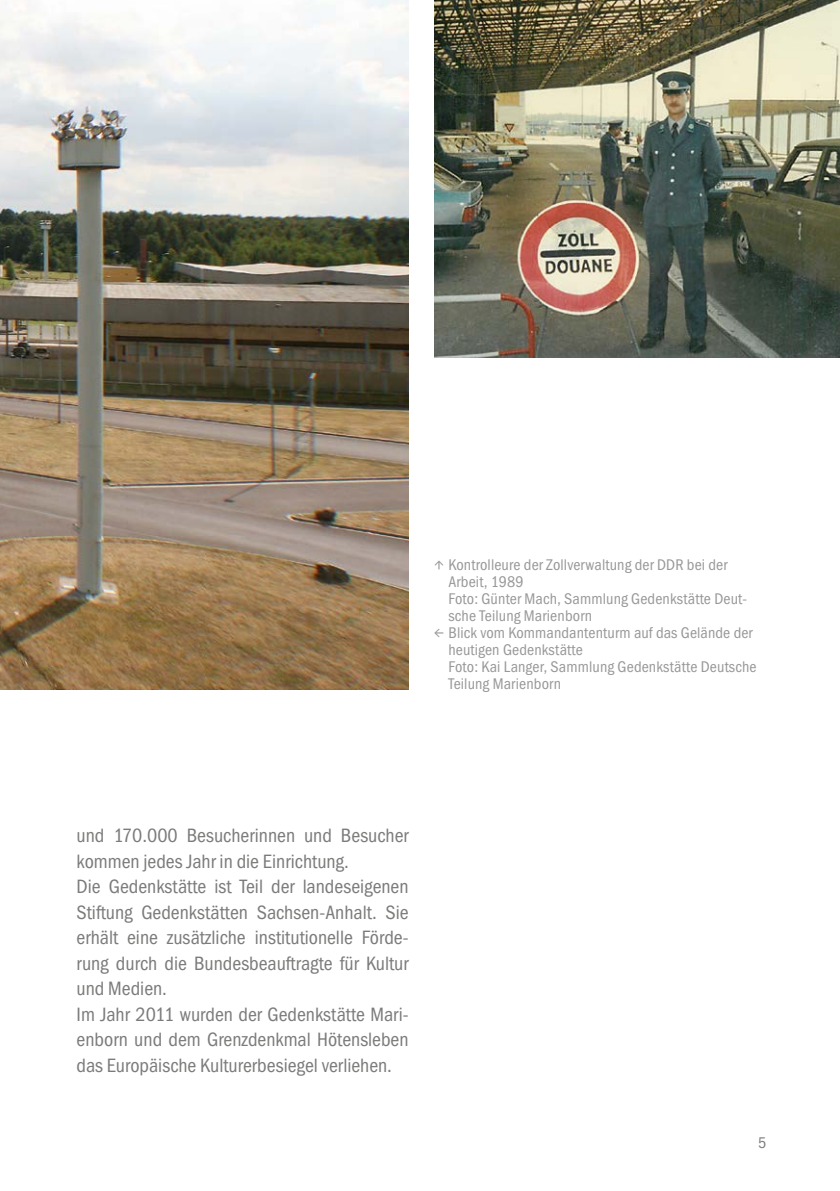
<style>
.page{position:relative;width:840px;height:1191px;background:#fff}
.page>*{position:absolute;margin:0;border:0;box-sizing:border-box;transform-origin:0 0}
.t1{font:condensed 20px/25.6px "Franklin Gothic";color:#7b7b7a}
.t2{font:condensed 16px "Franklin Gothic";letter-spacing:.01em;color:#989898}
.t3{font:condensed 16px "Franklin Gothic";color:#7b7b7a}
.s1{font-family:"Source Sans Pro";font-stretch:normal}
</style>
<div class="page">
<img style="left:434px;top:0;width:405px;height:357px">
<img style="left:0;top:0;width:408px;height:689px">
<p class="t2" style="left:434px;top:555px;width:295px"><span class="s1">↑</span> Kontrolleure der Zollverwaltung der DDR bei der</p>
<p class="t2" style="left:448px;top:572px;width:77px">Arbeit, 1989</p>
<p class="t2" style="left:448px;top:589px;width:300px">Foto: Günter Mach, Sammlung Gedenkstätte Deut-</p>
<p class="t2" style="left:448px;top:606px;width:145px">sche Teilung Marienborn</p>
<p class="t2" style="left:434px;top:623px;width:320px"><span class="s1">←</span> Blick vom Kommandantenturm auf das Gelände der</p>
<p class="t2" style="left:448px;top:640px;width:136px">heutigen Gedenkstätte</p>
<p class="t2" style="left:448px;top:658px;width:309px">Foto: Kai Langer, Sammlung Gedenkstätte Deutsche</p>
<p class="t2" style="left:448px;top:675px;width:114px">Teilung Marienborn</p>
<p class="t1" style="left:77px;top:823px;width:333px">und 170.000 Besucherinnen und Besucher kommen jedes Jahr in die Einrichtung.<br>Die Gedenkstätte ist Teil der landeseigenen Stiftung Gedenkstätten Sachsen-Anhalt. Sie erhält eine zusätzliche institutionelle Förde&shy;rung durch die Bundesbeauftragte für Kultur und Medien.<br>Im Jahr 2011 wurden der Gedenkstätte Mari&shy;enborn und dem Grenzdenkmal Hötensleben das Europäische Kulturerbesiegel verliehen.</p>
<p class="t3" style="left:757px;top:1134px;width:10px">5</p>
</div>
